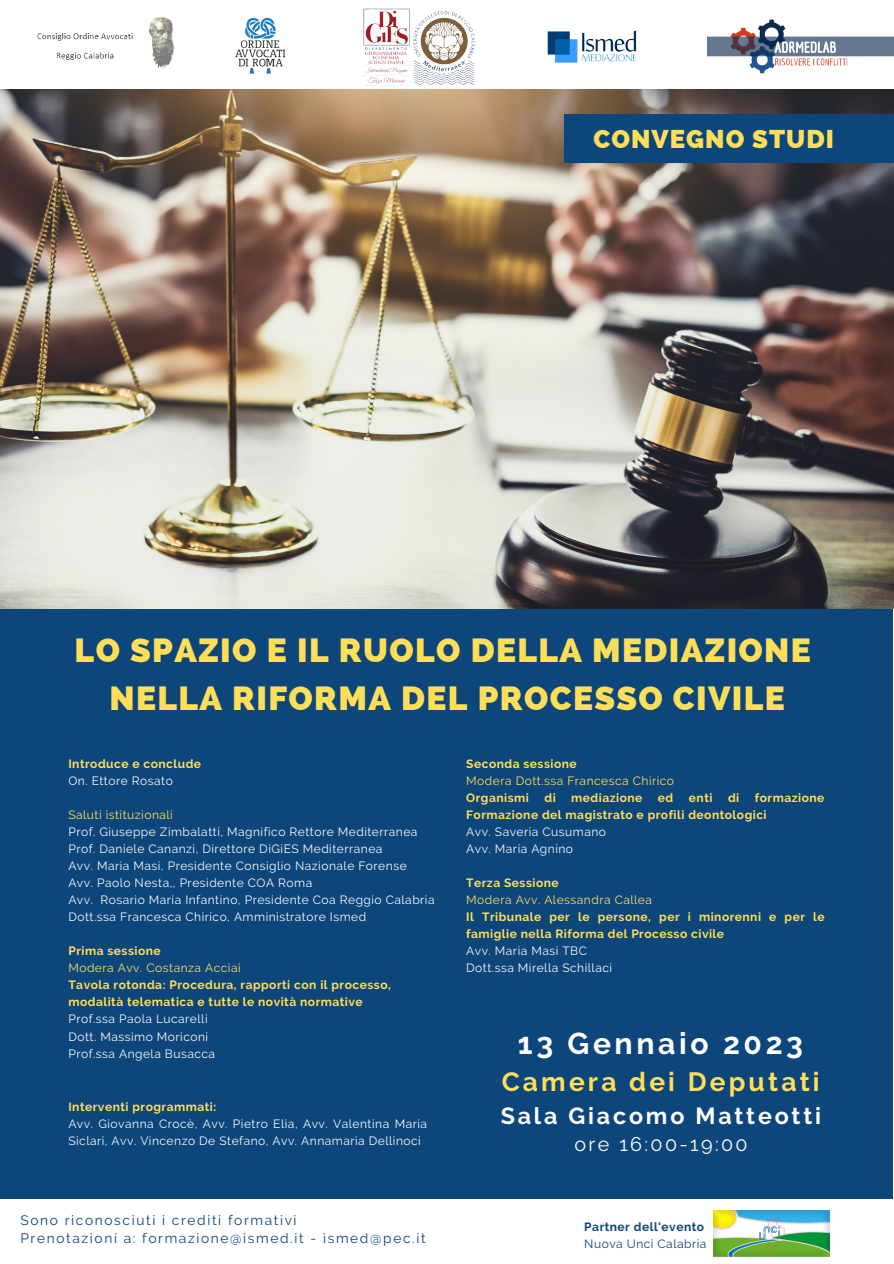
<style>
.page{position:relative;width:894px;height:1264px;background:#fff}
.page>*{position:absolute;margin:0;border:0;box-sizing:border-box;transform-origin:0 0}
.t1{font:800 33.45px/47.2px "Raleway";letter-spacing:.04em;color:#ffde59;text-align:center}
.t2{font:700 30px "Raleway";letter-spacing:.12em;color:#fff}
.t3{font:700 26.4px "Raleway";letter-spacing:.12em;color:#ffde59}
.t4{font:800 25.8px "Raleway";letter-spacing:.04em;color:#ffde59}
.t5{font:700 23.25px "Raleway";letter-spacing:.12em;color:#fff}
.t6{font:19.8px "Raleway";letter-spacing:.12em;color:#fff}
.t7{font:13.65px/18px "Raleway";letter-spacing:.12em;color:#0d467a}
.t8{font:12px/17px "Raleway";letter-spacing:.04em;color:#f9fafd}
.t9{font:700 12px/17px "Raleway";letter-spacing:.04em;color:#ffde59}
.t10{font:12px "Raleway";letter-spacing:.04em;color:#ffde59}
.t11{font:700 12px "Raleway";letter-spacing:.04em;color:#0d467a}
.t12{font:12px "Raleway";letter-spacing:.04em;color:#0d467a}
</style>
<div class="page">
<div style="left:0;top:598px;width:892px;height:600px;background:#0d467a"></div>
<img style="left:0;top:89px;width:893px;height:519px">
<div style="left:564px;top:115px;width:329px;height:47px;background:#0d467a"></div>
<img style="left:547px;top:30px;width:90px;height:33px">
<img style="left:707px;top:19px;width:186px;height:55px">
<img style="left:358px;top:8px;width:127px;height:85px">
<img style="left:235px;top:17px;width:51px;height:57px">
<img style="left:37px;top:17px;width:138px;height:52px">
<img style="left:713px;top:1210px;width:116px;height:46px">
<h3 class="t4" style="left:593px;top:124px;width:242px">CONVEGNO STUDI</h3>
<h1 class="t1" style="left:75px;top:627px;width:737px">LO SPAZIO E IL RUOLO DELLA MEDIAZIONE<br>NELLA RIFORMA DEL PROCESSO CIVILE</h1>
<p class="t9" style="left:68px;top:755px;width:134px">Introduce e conclude</p>
<p class="t8" style="left:68px;top:772px;width:106px">On. Ettore Rosato</p>
<p class="t10" style="left:68px;top:808px;width:106px">Saluti istituzionali</p>
<p class="t8" style="left:68px;top:823px;width:367px">Prof. Giuseppe Zimbalatti, Magnifico Rettore Mediterranea Prof. Daniele Cananzi, Direttore DiGiES Mediterranea<br>Avv. Maria Masi, Presidente Consiglio Nazionale Forense<br>Avv. Paolo Nesta,, Presidente COA Roma<br>Avv. Rosario Maria Infantino, Presidente Coa Reggio Calabria Dott.ssa Francesca Chirico, Amministratore Ismed</p>
<p class="t9" style="left:68px;top:942px;width:94px">Prima sessione</p>
<p class="t10" style="left:68px;top:961px;width:174px">Modera Avv. Costanza Acciai</p>
<p class="t9" style="left:68px;top:976px;width:324px">Tavola rotonda: Procedura, rapporti con il processo, modalità telematica e tutte le novità normative</p>
<p class="t8" style="left:68px;top:1010px;width:148px">Prof.ssa Paola Lucarelli<br>Dott. Massimo Moriconi<br>Prof.ssa Angela Busacca</p>
<p class="t9" style="left:68px;top:1098px;width:149px">Interventi programmati:</p>
<p class="t8" style="left:68px;top:1115px;width:360px">Avv. Giovanna Crocè, Avv. Pietro Elia, Avv. Valentina Maria<br>Siclari, Avv. Vincenzo De Stefano, Avv. Annamaria Dellinoci</p>
<p class="t7" style="left:20px;top:1210px;width:406px">Sono riconosciuti i crediti formativi<br>Prenotazioni a: formazione@ismed.it - ismed@pec.it</p>
<p class="t9" style="left:466px;top:755px;width:112px">Seconda sessione</p>
<p class="t10" style="left:466px;top:774px;width:209px">Modera Dott.ssa Francesca Chirico</p>
<p class="t9" style="left:466px;top:789px;width:64px">Organismi</p>
<p class="t9" style="left:544px;top:789px;width:13px">di</p>
<p class="t9" style="left:571px;top:789px;width:73px">mediazione</p>
<p class="t9" style="left:657px;top:789px;width:17px">ed</p>
<p class="t9" style="left:688px;top:789px;width:25px">enti</p>
<p class="t9" style="left:727px;top:789px;width:13px">di</p>
<p class="t9" style="left:466px;top:789px;width:359px;text-indent:288px">formazione<br>Formazione del magistrato e profili deontologici</p>
<p class="t8" style="left:466px;top:823px;width:141px">Avv. Saveria Cusumano<br>Avv. Maria Agnino</p>
<p class="t9" style="left:466px;top:874px;width:94px">Terza Sessione</p>
<p class="t10" style="left:466px;top:893px;width:187px">Modera Avv. Alessandra Callea</p>
<p class="t9" style="left:466px;top:908px;width:360px">Il Tribunale per le persone, per i minorenni e per le famiglie nella Riforma del Processo civile</p>
<p class="t8" style="left:466px;top:942px;width:147px">Avv. Maria Masi TBC<br>Dott.ssa Mirella Schillaci</p>
<h2 class="t2" style="left:517px;top:1025px;width:287px">13 Gennaio 2023</h2>
<h3 class="t3" style="left:501px;top:1066px;width:319px">Camera dei Deputati</h3>
<h3 class="t5" style="left:500px;top:1101px;width:321px">Sala Giacomo Matteotti</h3>
<h3 class="t6" style="left:574px;top:1132px;width:175px">ore 16:00-19:00</h3>
<p class="t11" style="left:584px;top:1219px;width:121px">Partner dell'evento</p>
<p class="t12" style="left:584px;top:1236px;width:123px">Nuova Unci Calabria</p>
</div>
